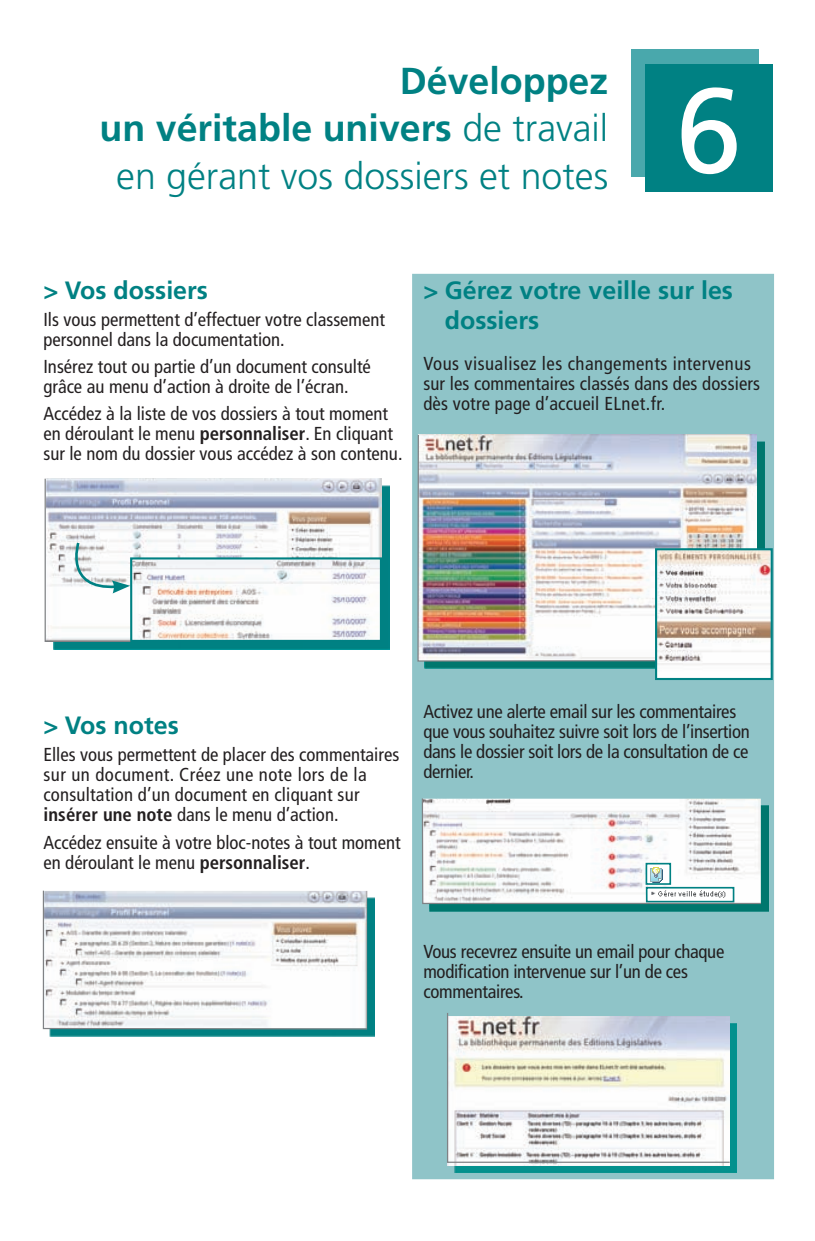
<style>
.page{position:relative;width:815px;height:1241px;background:#fff}
.page>*{position:absolute;margin:0;border:0;box-sizing:border-box;transform-origin:0 0}
.t1{font:120px "Frutiger";color:#fff}
.t2{font:300 37.5px/47.5px "Frutiger";color:#008183;text-align:right}
.t3{font:700 25px/30px "Frutiger";color:#008183}
.t4{font:condensed 18.75px/20px "Frutiger";color:#231f20}
.s1{font-weight:700}
</style>
<div class="page">
<div style="left:412px;top:274px;width:362px;height:904px;background:#8fc4c8"></div>
<div style="left:630px;top:50px;width:128px;height:127px;background:#49a8ac"></div>
<div style="left:645px;top:64px;width:127px;height:127px;background:#008183"></div>
<img style="left:50px;top:1030px;width:325px;height:6px">
<img style="left:762px;top:551px;width:7px;height:126px">
<div style="left:655px;top:548px;width:117px;height:132px;border:2px solid #008183"></div>
<svg style="left:42px;top:433px;width:720px;height:597px"></svg>
<img style="left:454px;top:1023px;width:283px;height:149px">
<svg style="left:446px;top:1011px;width:285px;height:152px"></svg>
<h2 class="t2" style="left:100px;top:60px;width:510px"><span class="s1">Développez<br>un véritable univers</span> de travail en gérant vos dossiers et notes</h2>
<h1 class="t1" style="left:675px;top:83px;width:68px">6</h1>
<h3 class="t3" style="left:43px;top:277px;width:166px">&gt; Vos dossiers</h3>
<p class="t4" style="left:43px;top:311px;width:343px">Ils vous permettent d’effectuer votre classement personnel dans la documentation.</p>
<p class="t4" style="left:43px;top:358px;width:329px">Insérez tout ou partie d’un document consulté grâce au menu d’action à droite de l’écran.</p>
<p class="t4" style="left:43px;top:405px;width:360px">Accédez à la liste de vos dossiers à tout moment en déroulant le menu <span class="s1">personnaliser</span>. En cliquant sur le nom du dossier vous accédez à son contenu.</p>
<h3 class="t3" style="left:445px;top:277px;width:290px;text-indent:-22px">&gt; Gérez votre veille sur les dossiers</h3>
<p class="t4" style="left:423px;top:355px;width:338px">Vous visualisez les changements intervenus sur les commentaires classés dans des dossiers dès votre page d’accueil ELnet.fr.</p>
<h3 class="t3" style="left:43px;top:712px;width:137px">&gt; Vos notes</h3>
<p class="t4" style="left:43px;top:746px;width:357px">Elles vous permettent de placer des commentaires sur un document. Créez une note lors de la consultation d’un document en cliquant sur <span class="s1">insérer une note</span> dans le menu d’action.</p>
<p class="t4" style="left:43px;top:833px;width:359px">Accédez ensuite à votre bloc-notes à tout moment en déroulant le menu <span class="s1">personnaliser</span>.</p>
<p class="t4" style="left:423px;top:702px;width:328px">Activez une alerte email sur les commentaires que vous souhaitez suivre soit lors de l’insertion dans le dossier soit lors de la consultation de ce dernier.</p>
<p class="t4" style="left:423px;top:942px;width:302px">Vous recevrez ensuite un email pour chaque modification intervenue sur l’un de ces commentaires.</p>
</div>
